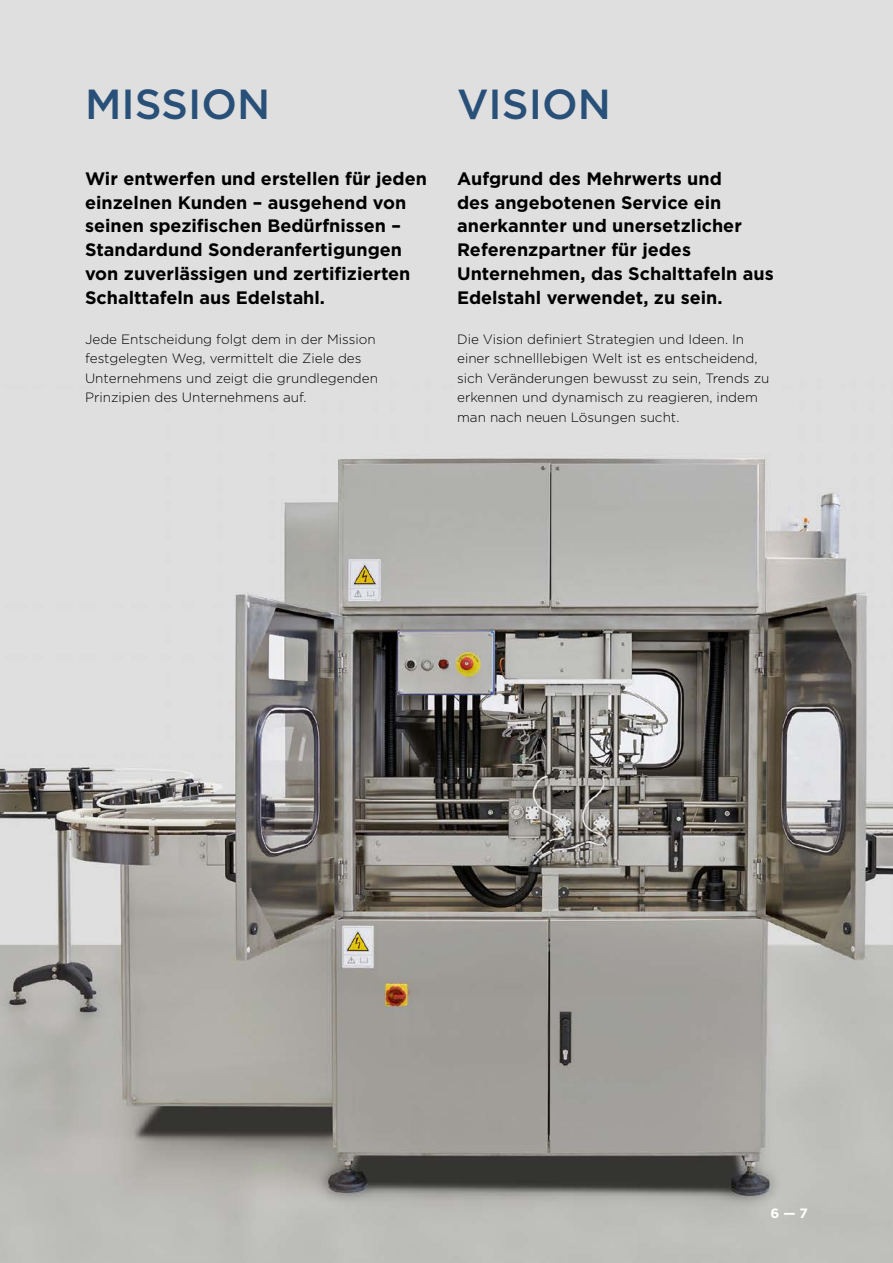
<style>
.page{position:relative;width:893px;height:1263px;background:#fff}
.page>*{position:absolute;margin:0;border:0;box-sizing:border-box;transform-origin:0 0}
.t1{font:500 42px "Gotham";color:#295078}
.t2{font:700 18px/24px "Gotham";color:#000}
.t3{font:300 13.5px/19.5px "Gotham";color:#000}
.t4{font:700 13.5px "Gotham";color:#fff}
</style>
<div class="page">
<img style="left:0;top:0;width:893px;height:1263px">
<h1 class="t1" style="left:85px;top:76px;width:187px">MISSION</h1>
<h1 class="t1" style="left:457px;top:76px;width:155px">VISION</h1>
<p class="t2" style="left:85px;top:166px;width:343px">Wir entwerfen und erstellen für jeden einzelnen Kunden – ausgehend von seinen spezifischen Bedürfnissen – Standardund Sonderanfertigungen von zuverlässigen und zertifizierten Schalttafeln aus Edelstahl.</p>
<p class="t3" style="left:85px;top:329px;width:294px">Jede Entscheidung folgt dem in der Mission festgelegten Weg, vermittelt die Ziele des Unternehmens und zeigt die grundlegenden Prinzipien des Unternehmens auf.</p>
<p class="t2" style="left:457px;top:166px;width:318px">Aufgrund des Mehrwerts und<br>des angebotenen Service ein anerkannter und unersetzlicher<br>Referenzpartner für jedes<br>Unternehmen, das Schalttafeln aus<br>Edelstahl verwendet, zu sein.</p>
<p class="t3" style="left:457px;top:329px;width:314px">Die Vision definiert Strategien und Ideen. In einer schnelllebigen Welt ist es entscheidend, sich Veränderungen bewusst zu sein, Trends zu erkennen und dynamisch zu reagieren, indem man nach neuen Lösungen sucht.</p>
<p class="t4" style="left:770px;top:1205px;width:39px">6 — 7</p>
</div>
